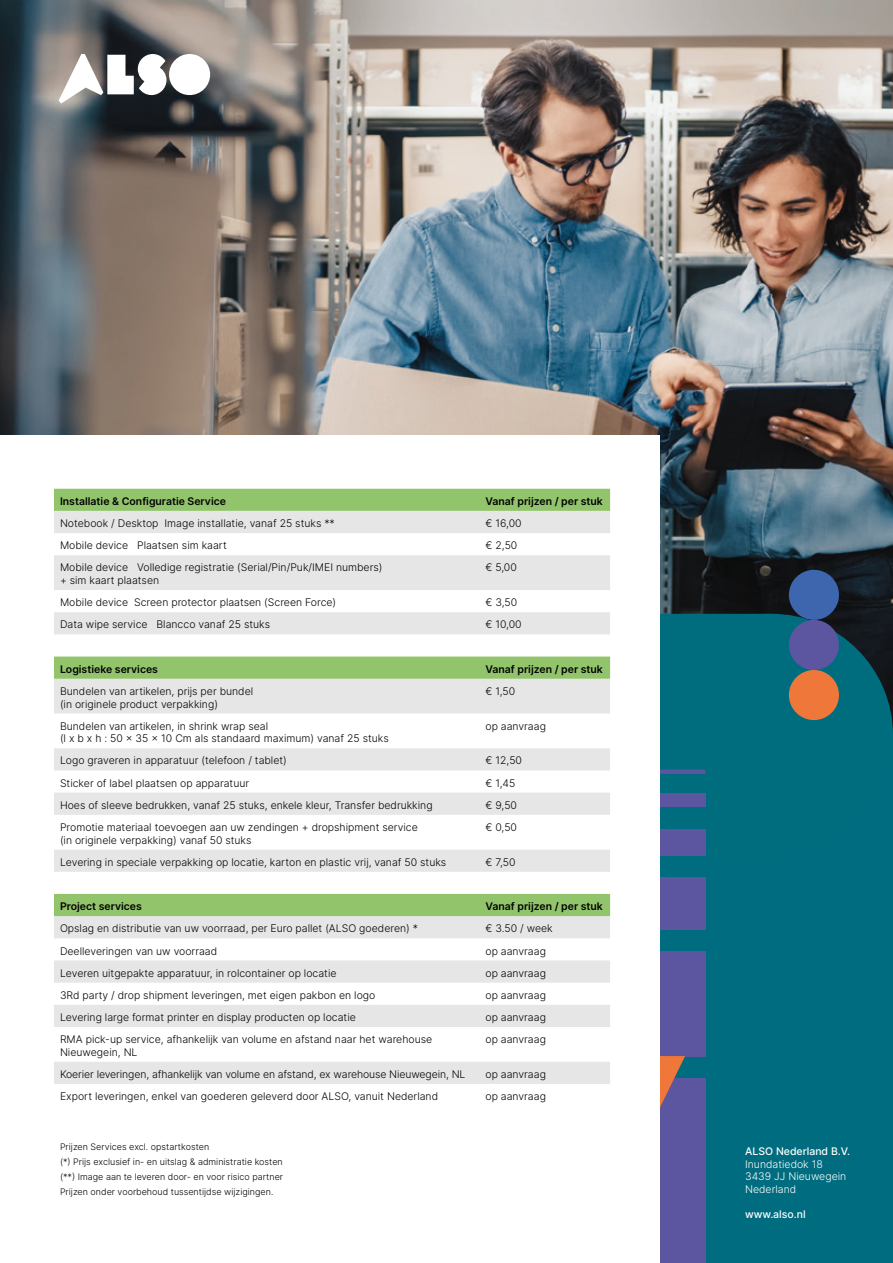
<style>
.page{position:relative;width:893px;height:1263px;background:#fff}
.page>*{position:absolute;margin:0;border:0;box-sizing:border-box;transform-origin:0 0}
.t1{font:300 10.5px/12.6px "Inter";color:#020203}
.t2{font:600 10.5px "Inter";color:#020203}
.t3{font:300 10.5px/12.6px "Inter";color:#fff}
.t4{font:500 10.5px "Inter";color:#fff}
.t5{font:300 9px/15px "Inter";color:#020203}
</style>
<div class="page">
<img style="left:0;top:0;width:893px;height:724px">
<div style="left:0;top:735px;width:893px;height:528px;background:#006c7f"></div>
<div style="left:650px;top:614px;width:243px;height:243px;background:#006d7f;border-radius:50%"></div>
<svg style="left:659px;top:614px;width:101px;height:243px"></svg>
<div style="left:600px;top:951px;width:105px;height:106px;background:#5c55a0"></div>
<div style="left:600px;top:1078px;width:105px;height:185px;background:#5c55a0"></div>
<div style="left:600px;top:877px;width:105px;height:52px;background:#5c55a0"></div>
<div style="left:600px;top:829px;width:105px;height:27px;background:#5c55a0"></div>
<div style="left:600px;top:794px;width:105px;height:13px;background:#5c55a0"></div>
<div style="left:600px;top:769px;width:105px;height:5px;background:#5c55a0"></div>
<svg style="left:659px;top:1056px;width:26px;height:51px"></svg>
<div style="left:789px;top:570px;width:50px;height:50px;background:#3d66af;border-radius:50%"></div>
<div style="left:789px;top:620px;width:50px;height:50px;background:#5c55a0;border-radius:50%"></div>
<div style="left:789px;top:670px;width:50px;height:50px;background:#ef7739;border-radius:50%"></div>
<svg style="left:59px;top:54px;width:151px;height:50px"></svg>
<div style="left:0;top:435px;width:659px;height:828px;background:#fff"></div>
<svg style="left:54px;top:489px;width:556px;height:44px;background:#bcd5a9"></svg>
<svg style="left:54px;top:555px;width:556px;height:529px;fill:#e6e6e7"></svg>
<svg style="left:54px;top:656px;width:556px;height:260px"></svg>
<p class="t2" style="left:60px;top:493px;width:168px">Installatie &amp; Configuratie Service</p>
<p class="t2" style="left:485px;top:493px;width:119px">Vanaf prijzen / per stuk</p>
<p class="t1" style="left:60px;top:517px;width:276px">Notebook / Desktop Image installatie, vanaf 25 stuks **</p>
<p class="t1" style="left:485px;top:517px;width:38px">€ 16,00</p>
<p class="t1" style="left:60px;top:539px;width:168px">Mobile device Plaatsen sim kaart</p>
<p class="t1" style="left:485px;top:539px;width:33px">€ 2,50</p>
<p class="t1" style="left:60px;top:561px;width:324px">Mobile device Volledige registratie (Serial/Pin/Puk/IMEI numbers) + sim kaart plaatsen</p>
<p class="t1" style="left:485px;top:561px;width:33px">€ 5,00</p>
<p class="t1" style="left:60px;top:596px;width:278px">Mobile device Screen protector plaatsen (Screen Force)</p>
<p class="t1" style="left:485px;top:596px;width:33px">€ 3,50</p>
<p class="t1" style="left:60px;top:618px;width:212px">Data wipe service Blancco vanaf 25 stuks</p>
<p class="t1" style="left:485px;top:618px;width:38px">€ 10,00</p>
<p class="t2" style="left:60px;top:661px;width:100px">Logistieke services</p>
<p class="t2" style="left:485px;top:661px;width:119px">Vanaf prijzen / per stuk</p>
<p class="t1" style="left:60px;top:685px;width:195px">Bundelen van artikelen, prijs per bundel (in originele product verpakking)</p>
<p class="t1" style="left:485px;top:685px;width:31px">€ 1,50</p>
<p class="t1" style="left:60px;top:719px;width:330px">Bundelen van artikelen, in shrink wrap seal<br>(l x b x h : 50 x 35 x 10 Cm als standaard maximum) vanaf 25 stuks</p>
<p class="t1" style="left:485px;top:719px;width:62px">op aanvraag</p>
<p class="t1" style="left:60px;top:754px;width:228px">Logo graveren in apparatuur (telefoon / tablet)</p>
<p class="t1" style="left:485px;top:754px;width:38px">€ 12,50</p>
<p class="t1" style="left:60px;top:776px;width:191px">Sticker of label plaatsen op apparatuur</p>
<p class="t1" style="left:485px;top:776px;width:31px">€ 1,45</p>
<p class="t1" style="left:60px;top:799px;width:374px">Hoes of sleeve bedrukken, vanaf 25 stuks, enkele kleur, Transfer bedrukking</p>
<p class="t1" style="left:485px;top:799px;width:33px">€ 9,50</p>
<p class="t1" style="left:60px;top:821px;width:359px">Promotie materiaal toevoegen aan uw zendingen + dropshipment service (in originele verpakking) vanaf 50 stuks</p>
<p class="t1" style="left:485px;top:821px;width:33px">€ 0,50</p>
<p class="t1" style="left:60px;top:855px;width:388px">Levering in speciale verpakking op locatie, karton en plastic vrij, vanaf 50 stuks</p>
<p class="t1" style="left:485px;top:855px;width:32px">€ 7,50</p>
<p class="t2" style="left:60px;top:899px;width:83px">Project services</p>
<p class="t2" style="left:485px;top:899px;width:119px">Vanaf prijzen / per stuk</p>
<p class="t1" style="left:60px;top:922px;width:360px">Opslag en distributie van uw voorraad, per Euro pallet (ALSO goederen) *</p>
<p class="t1" style="left:485px;top:922px;width:69px">€ 3.50 / week</p>
<p class="t1" style="left:60px;top:944px;width:159px">Deelleveringen van uw voorraad</p>
<p class="t1" style="left:485px;top:944px;width:62px">op aanvraag</p>
<p class="t1" style="left:60px;top:966px;width:278px">Leveren uitgepakte apparatuur, in rolcontainer op locatie</p>
<p class="t1" style="left:485px;top:966px;width:62px">op aanvraag</p>
<p class="t1" style="left:60px;top:989px;width:317px">3Rd party / drop shipment leveringen, met eigen pakbon en logo</p>
<p class="t1" style="left:485px;top:989px;width:62px">op aanvraag</p>
<p class="t1" style="left:60px;top:1011px;width:297px">Levering large format printer en display producten op locatie</p>
<p class="t1" style="left:485px;top:1011px;width:62px">op aanvraag</p>
<p class="t1" style="left:60px;top:1033px;width:374px">RMA pick-up service, afhankelijk van volume en afstand naar het warehouse<br>Nieuwegein, NL</p>
<p class="t1" style="left:485px;top:1033px;width:62px">op aanvraag</p>
<p class="t1" style="left:60px;top:1068px;width:407px">Koerier leveringen, afhankelijk van volume en afstand, ex warehouse Nieuwegein, NL</p>
<p class="t1" style="left:485px;top:1068px;width:62px">op aanvraag</p>
<p class="t1" style="left:60px;top:1090px;width:380px">Export leveringen, enkel van goederen geleverd door ALSO, vanuit Nederland</p>
<p class="t1" style="left:485px;top:1090px;width:62px">op aanvraag</p>
<p class="t5" style="left:60px;top:1139px;width:225px">Prijzen Services excl. opstartkosten<br>(*) Prijs exclusief in- en uitslag &amp; administratie kosten (**) Image aan te leveren door- en voor risico partner Prijzen onder voorbehoud tussentijdse wijzigingen.</p>
<p class="t4" style="left:745px;top:1143px;width:107px">ALSO Nederland B.V.</p>
<p class="t3" style="left:745px;top:1157px;width:103px">Inundatiedok 18<br>3439 JJ Nieuwegein<br>Nederland</p>
<p class="t4" style="left:745px;top:1206px;width:62px">www.also.nl</p>
</div>
